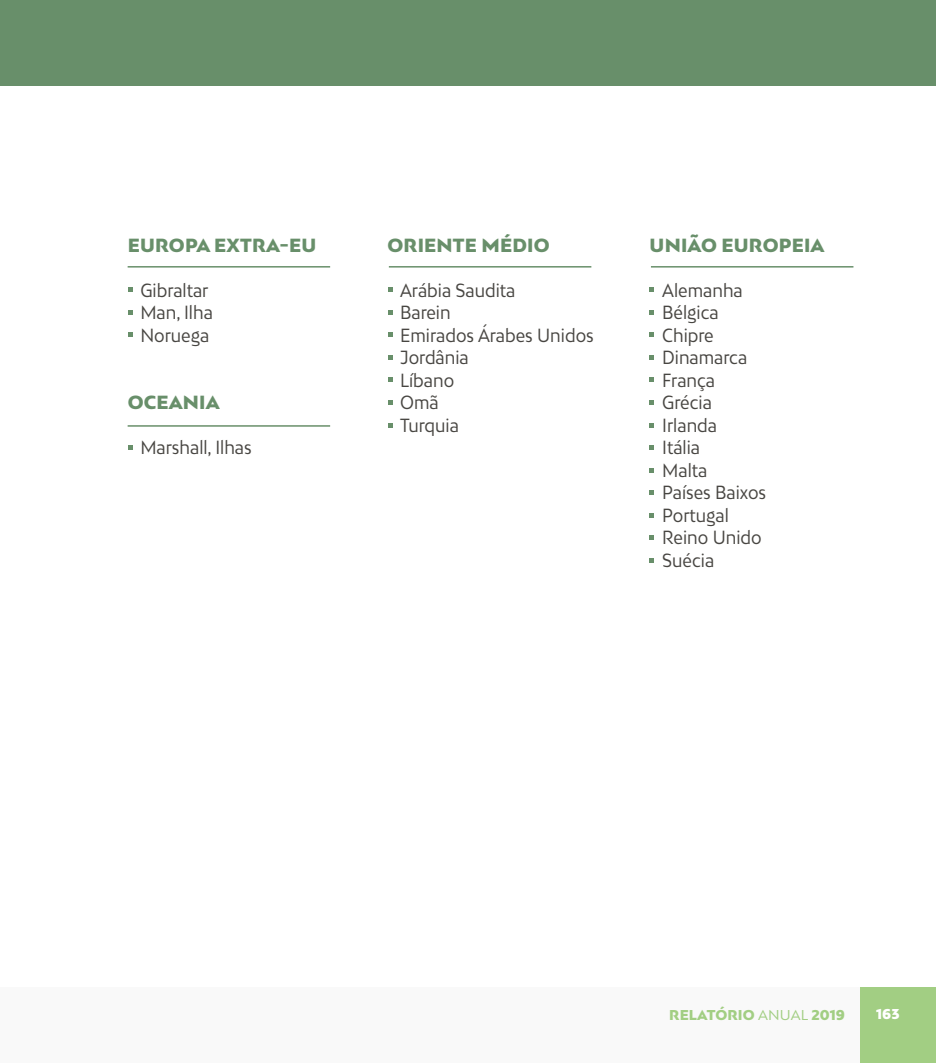
<style>
.page{position:relative;width:936px;height:1063px;background:#fff}
.page>*{position:absolute;margin:0;border:0;box-sizing:border-box;transform-origin:0 0}
.t1{font:18px/22.5px "Bw Mitga";color:#484642;scale:.9 1}
.t2{font:900 18px "Bw Mitga";letter-spacing:.01em;color:#688f6a}
.t3{font:900 13.5px "Bw Mitga";letter-spacing:.01em;color:#a2ce83}
.t4{font:900 13.5px "Bw Mitga";color:#fff}
.s1{font-weight:400}
</style>
<div class="page">
<div style="left:0;top:987px;width:862px;height:76px;background:#f9f9f9"></div>
<div style="left:860px;top:987px;width:75px;height:76px;background:#a2ce83"></div>
<div style="left:0;top:0;width:935px;height:85px;background:#688f6a"></div>
<hr style="left:128px;top:266px;width:202px;height:2px;background:#688f6a">
<hr style="left:128px;top:425px;width:202px;height:2px;background:#688f6a">
<hr style="left:389px;top:266px;width:202px;height:2px;background:#688f6a">
<hr style="left:651px;top:266px;width:202px;height:2px;background:#688f6a">
<svg style="left:128px;top:287px;width:4px;height:5px"></svg>
<svg style="left:388px;top:287px;width:4px;height:5px"></svg>
<svg style="left:649px;top:287px;width:4px;height:5px"></svg>
<svg style="left:649px;top:468px;width:4px;height:4px"></svg>
<svg style="left:649px;top:378px;width:4px;height:4px"></svg>
<svg style="left:388px;top:378px;width:4px;height:4px"></svg>
<svg style="left:388px;top:423px;width:4px;height:5px"></svg>
<svg style="left:649px;top:558px;width:4px;height:5px"></svg>
<svg style="left:128px;top:333px;width:4px;height:4px"></svg>
<svg style="left:388px;top:333px;width:4px;height:4px"></svg>
<svg style="left:649px;top:513px;width:4px;height:4px"></svg>
<svg style="left:649px;top:423px;width:4px;height:4px"></svg>
<svg style="left:649px;top:333px;width:4px;height:4px"></svg>
<svg style="left:128px;top:310px;width:4px;height:4px"></svg>
<svg style="left:388px;top:310px;width:4px;height:4px"></svg>
<svg style="left:649px;top:310px;width:4px;height:4px"></svg>
<svg style="left:649px;top:490px;width:4px;height:5px"></svg>
<svg style="left:649px;top:400px;width:4px;height:5px"></svg>
<svg style="left:388px;top:355px;width:4px;height:5px"></svg>
<svg style="left:388px;top:401px;width:4px;height:4px"></svg>
<svg style="left:649px;top:536px;width:4px;height:4px"></svg>
<svg style="left:128px;top:445px;width:4px;height:5px"></svg>
<svg style="left:649px;top:445px;width:4px;height:5px"></svg>
<svg style="left:649px;top:355px;width:4px;height:5px"></svg>
<p class="t2" style="left:128px;top:233px;width:190px">EUROPA EXTRA-EU</p>
<p class="t1" style="left:140px;top:278px;width:82px">Gibraltar<br>Man, Ilha<br>Noruega</p>
<p class="t2" style="left:128px;top:390px;width:93px">OCEANIA</p>
<p class="t1" style="left:140px;top:436px;width:125px">Marshall, Ilhas</p>
<p class="t2" style="left:387px;top:233px;width:164px">ORIENTE MÉDIO</p>
<p class="t1" style="left:400px;top:278px;width:217px">Arábia Saudita<br>Barein<br>Emirados Árabes Unidos<br>Jordânia<br>Líbano<br>Omã<br>Turquia</p>
<p class="t2" style="left:649px;top:233px;width:176px">UNIÃO EUROPEIA</p>
<p class="t1" style="left:662px;top:278px;width:117px">Alemanha<br>Bélgica<br>Chipre<br>Dinamarca<br>França<br>Grécia<br>Irlanda<br>Itália<br>Malta<br>Países Baixos<br>Portugal<br>Reino Unido<br>Suécia</p>
<p class="t3" style="left:669px;top:1006px;width:177px">RELATÓRIO <span class="s1">ANUAL</span> 2019</p>
<p class="t4" style="left:876px;top:1005px;width:25px">163</p>
</div>
